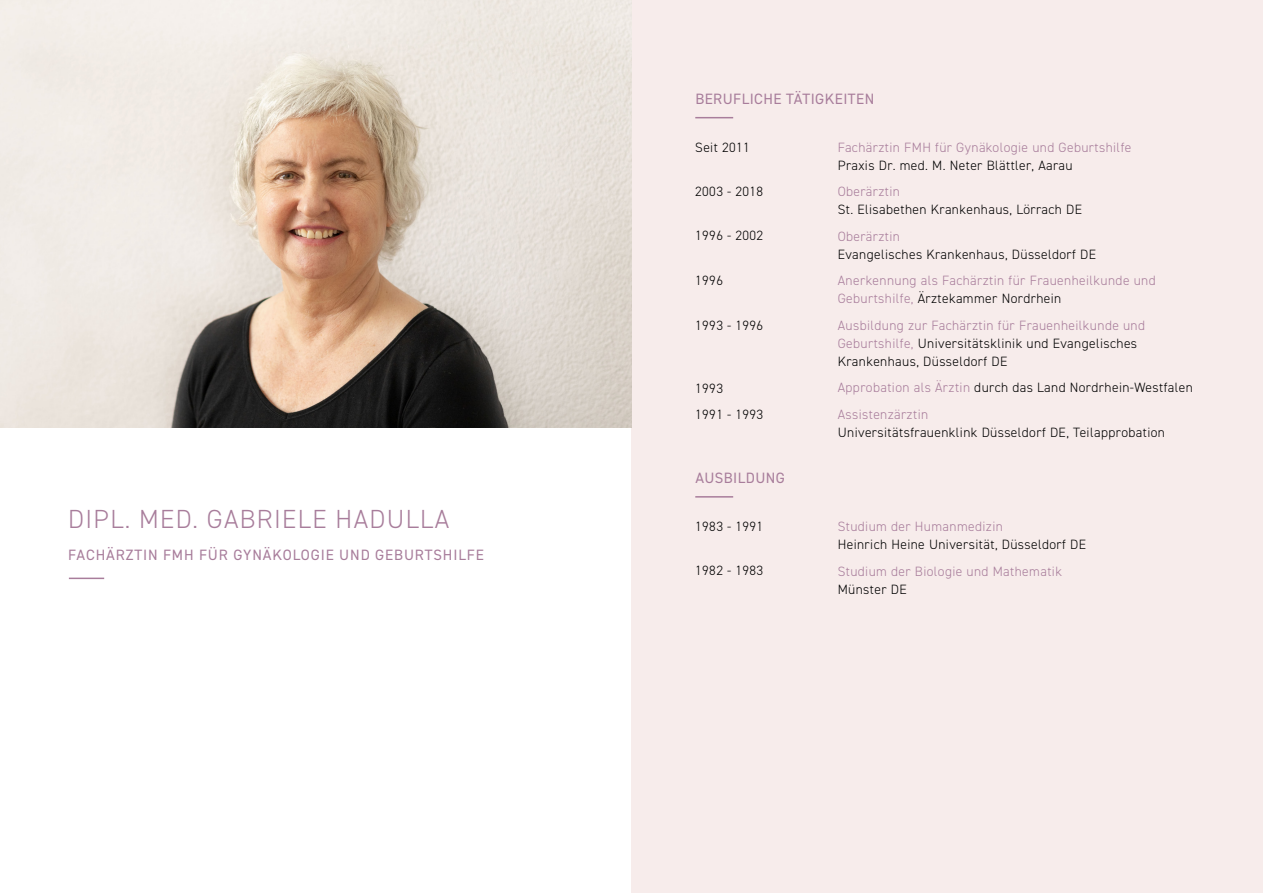
<style>
.page{position:relative;width:1263px;height:893px;background:#fff}
.page>*{position:absolute;margin:0;border:0;box-sizing:border-box;transform-origin:0 0}
.t1{font:300 26.25px "DIN2014";letter-spacing:.05em;color:#a87d9b}
.t2{font:15px "DIN2014";letter-spacing:.05em;color:#a87d9b}
.t3{font:15px "DIN2014";letter-spacing:.03em;color:#a87d9b}
.t4{font:300 13.5px/18px "DIN2014";letter-spacing:.03em;color:#000}
.t5{font:300 13.5px/18px "DIN2014";letter-spacing:.03em;color:#a87d9b}
.s1{color:#000}
.s2{color:#a87d9b}
</style>
<div class="page">
<div style="left:631px;top:0;width:632px;height:893px;background:#f7eceb"></div>
<img style="left:0;top:0;width:631px;height:427px">
<hr style="left:695px;top:117px;width:38px;height:1px;background:#a87d9b">
<hr style="left:695px;top:496px;width:38px;height:2px;background:#a87d9b">
<hr style="left:69px;top:578px;width:35px;height:1px;background:#a87d9b">
<h1 class="t1" style="left:68px;top:502px;width:383px">DIPL. MED. GABRIELE HADULLA</h1>
<p class="t2" style="left:68px;top:545px;width:417px">FACHÄRZTIN FMH FÜR GYNÄKOLOGIE UND GEBURTSHILFE</p>
<p class="t3" style="left:695px;top:90px;width:180px">BERUFLICHE TÄTIGKEITEN</p>
<p class="t4" style="left:695px;top:138px;width:56px">Seit 2011</p>
<p class="t4" style="left:695px;top:182px;width:69px">2003 - 2018</p>
<p class="t4" style="left:695px;top:227px;width:69px">1996 - 2002</p>
<p class="t4" style="left:695px;top:272px;width:29px">1996</p>
<p class="t4" style="left:695px;top:317px;width:69px">1993 - 1996</p>
<p class="t5" style="left:838px;top:138px;width:295px">Fachärztin FMH für Gynäkologie und Geburtshilfe</p>
<p class="t4" style="left:838px;top:156px;width:236px">Praxis Dr. med. M. Neter Blättler, Aarau</p>
<p class="t5" style="left:838px;top:183px;width:64px">Oberärztin</p>
<p class="t4" style="left:838px;top:201px;width:246px">St. Elisabethen Krankenhaus, Lörrach DE</p>
<p class="t5" style="left:838px;top:227px;width:64px">Oberärztin</p>
<p class="t4" style="left:838px;top:245px;width:260px">Evangelisches Krankenhaus, Düsseldorf DE</p>
<p class="t5" style="left:838px;top:272px;width:319px">Anerkennung als Fachärztin für Frauenheilkunde und<br>Geburtshilfe, <span class="s1">Ärztekammer Nordrhein</span></p>
<p class="t4" style="left:838px;top:316px;width:309px"><span class="s2">Ausbildung zur Fachärztin für Frauenheilkunde und<br>Geburtshilfe,</span> Universitätsklinik und Evangelisches<br>Krankenhaus, Düsseldorf DE</p>
<p class="t5" style="left:838px;top:374px;width:357px;line-height:26.5px">Approbation als Ärztin <span class="s1">durch das Land Nordrhein-Westfalen<br></span>Assistenzärztin</p>
<p class="t4" style="left:838px;top:423px;width:329px">Universitätsfrauenklink Düsseldorf DE, Teilapprobation</p>
<p class="t4" style="left:695px;top:375px;width:69px;line-height:25.7px">1993<br>1991 - 1993</p>
<p class="t3" style="left:695px;top:469px;width:91px">AUSBILDUNG</p>
<p class="t4" style="left:695px;top:517px;width:69px">1983 - 1991</p>
<p class="t4" style="left:695px;top:562px;width:69px">1982 - 1983</p>
<p class="t5" style="left:838px;top:518px;width:167px">Studium der Humanmedizin</p>
<p class="t4" style="left:838px;top:536px;width:250px">Heinrich Heine Universität, Düsseldorf DE</p>
<p class="t5" style="left:838px;top:562px;width:226px">Studium der Biologie und Mathematik</p>
<p class="t4" style="left:838px;top:580px;width:70px">Münster DE</p>
</div>
